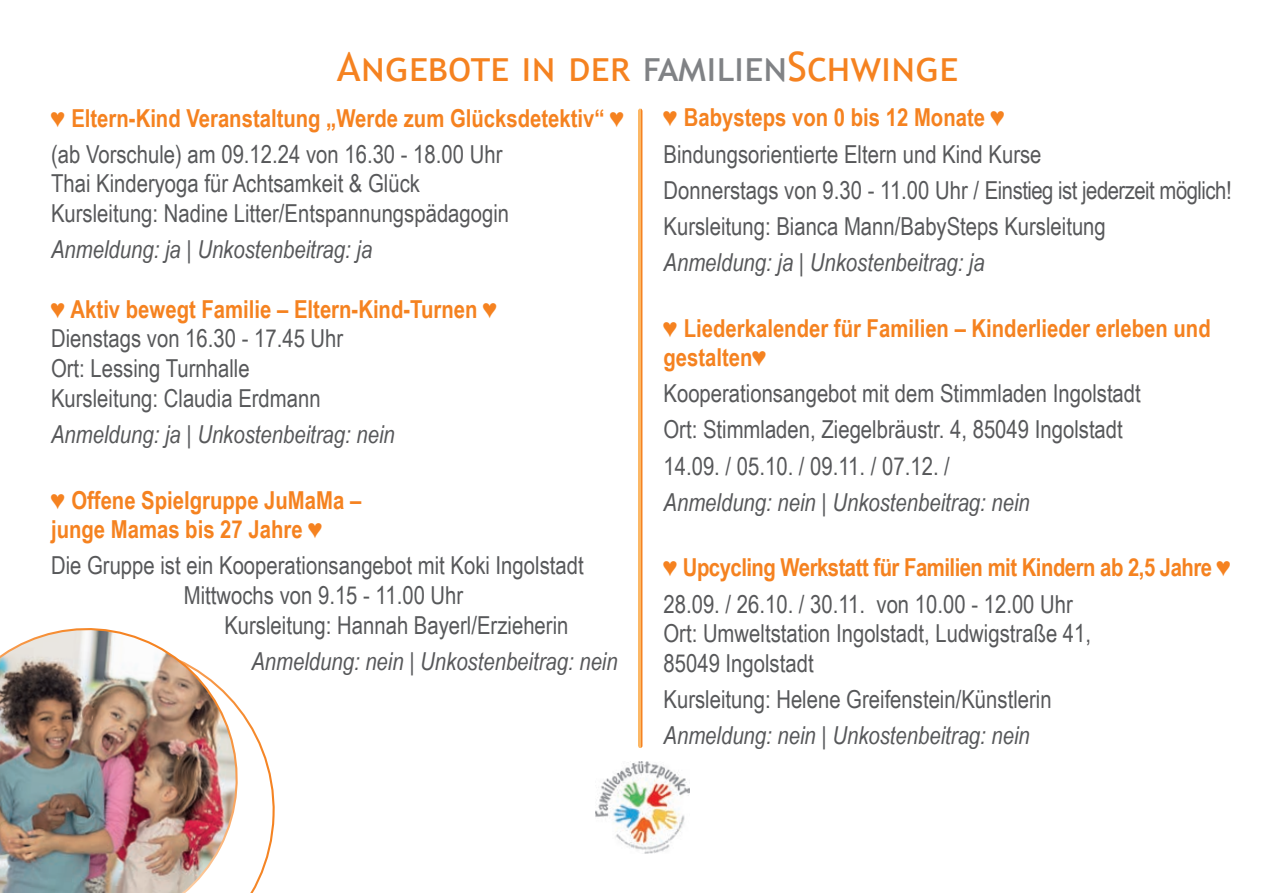
<style>
.page{position:relative;width:1276px;height:893px;background:#fff}
.page>*{position:absolute;margin:0;border:0;box-sizing:border-box;transform-origin:0 0}
.t1{font:40.5px "Trebuchet MS";color:#f58220}
.t2{font:24.75px "Arial Narrow";color:#57585a}
.t3{font:700 24.75px/29.7px "Arial Narrow";color:#f58220}
.t4{font:italic 24.75px "Arial Narrow";color:#57585a}
.t5{font:24.75px "Arial Narrow";letter-spacing:-.02em;color:#57585a}
.t6{font:700 24.75px "Arial Narrow";letter-spacing:-.02em;color:#f58220}
.s1{color:#808285}
.s2{font-weight:400}
</style>
<div class="page">
<svg style="left:638px;top:111px;width:4px;height:635px;background:#faaa54"></svg>
<img style="left:596px;top:762px;width:93px;height:91px">
<svg style="left:258px;top:738px;width:17px;height:145px"></svg>
<img style="left:0;top:628px;width:258px;height:265px">
<p class="t1" style="left:337px;top:41px;width:623px">Angebote in der <span class="s1">familien</span>Schwinge</p>
<p class="t3" style="left:51px;top:102px;width:575px">♥ Eltern-Kind Veranstaltung „Werde zum Glücksdetektiv“ ♥</p>
<p class="t2" style="left:51px;top:136px;width:453px">(ab Vorschule) am 09.12.24 von 16.30 - 18.00 Uhr</p>
<p class="t2" style="left:51px;top:165px;width:370px">Thai Kinderyoga für Achtsamkeit &amp; Glück</p>
<p class="t2" style="left:51px;top:195px;width:460px">Kursleitung: Nadine Litter/Entspannungspädagogin</p>
<p class="t4" style="left:51px;top:232px;width:323px">Anmeldung: ja | Unkostenbeitrag: ja</p>
<p class="t3" style="left:51px;top:293px;width:448px"><span class="s2">♥</span> Aktiv bewegt Familie – Eltern-Kind-Turnen <span class="s2">♥</span></p>
<p class="t2" style="left:51px;top:320px;width:294px">Dienstags von 16.30 - 17.45 Uhr</p>
<p class="t2" style="left:51px;top:350px;width:200px">Ort: Lessing Turnhalle</p>
<p class="t2" style="left:51px;top:380px;width:271px">Kursleitung: Claudia Erdmann</p>
<p class="t4" style="left:51px;top:417px;width:345px">Anmeldung: ja | Unkostenbeitrag: nein</p>
<p class="t3" style="left:51px;top:484px;width:312px"><span class="s2">♥</span> Offene Spielgruppe JuMaMa –</p>
<p class="t3" style="left:51px;top:513px;width:273px">junge Mamas bis 27 Jahre <span class="s2">♥</span></p>
<p class="t2" style="left:51px;top:547px;width:534px">Die Gruppe ist ein Kooperationsangebot mit Koki Ingolstadt</p>
<p class="t2" style="left:184px;top:577px;width:281px">Mittwochs von 9.15 - 11.00 Uhr</p>
<p class="t2" style="left:224px;top:607px;width:346px">Kursleitung: Hannah Bayerl/Erzieherin</p>
<p class="t4" style="left:251px;top:644px;width:368px">Anmeldung: nein | Unkostenbeitrag: nein</p>
<p class="t3" style="left:663px;top:102px;width:343px">♥ Babysteps von 0 bis 12 Monate ♥</p>
<p class="t2" style="left:663px;top:136px;width:379px">Bindungsorientierte Eltern und Kind Kurse</p>
<p class="t5" style="left:663px;top:172px;width:570px">Donnerstags von 9.30 - 11.00 Uhr / Einstieg ist jederzeit möglich!</p>
<p class="t2" style="left:663px;top:208px;width:444px">Kursleitung: Bianca Mann/BabySteps Kursleitung</p>
<p class="t4" style="left:663px;top:245px;width:323px">Anmeldung: ja | Unkostenbeitrag: ja</p>
<p class="t3" style="left:663px;top:312px;width:549px">♥ Liederkalender für Familien – Kinderlieder erleben und gestalten♥</p>
<p class="t2" style="left:663px;top:375px;width:479px">Kooperationsangebot mit dem Stimmladen Ingolstadt</p>
<p class="t2" style="left:663px;top:412px;width:461px">Ort: Stimmladen, Ziegelbräustr. 4, 85049 Ingolstadt</p>
<p class="t2" style="left:663px;top:448px;width:288px">14.09. / 05.10. / 09.11. / 07.12. /</p>
<p class="t4" style="left:663px;top:485px;width:368px">Anmeldung: nein | Unkostenbeitrag: nein</p>
<p class="t6" style="left:663px;top:549px;width:569px">♥ Upcycling Werkstatt für Familien mit Kindern ab 2,5 Jahre ♥</p>
<p class="t2" style="left:663px;top:586px;width:411px">28.09. / 26.10. / 30.11. von 10.00 - 12.00 Uhr</p>
<p class="t2" style="left:663px;top:615px;width:429px">Ort: Umweltstation Ingolstadt, Ludwigstraße 41,</p>
<p class="t2" style="left:663px;top:645px;width:152px">85049 Ingolstadt</p>
<p class="t2" style="left:663px;top:681px;width:390px">Kursleitung: Helene Greifenstein/Künstlerin</p>
<p class="t4" style="left:663px;top:718px;width:368px">Anmeldung: nein | Unkostenbeitrag: nein</p>
</div>
